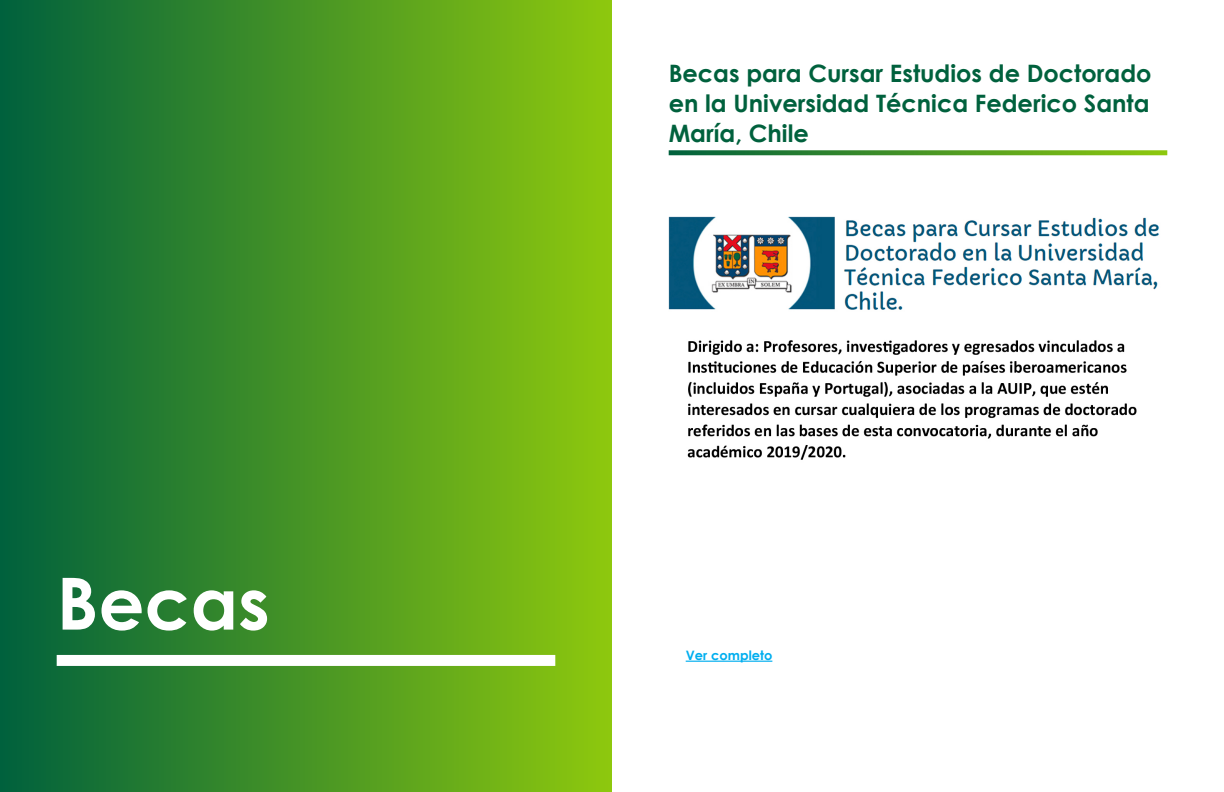
<style>
.page{position:relative;width:1224px;height:792px;background:#fff}
.page>*{position:absolute;margin:0;border:0;box-sizing:border-box;transform-origin:0 0}
.portadilla_becas{font:700 72px "Century Gothic";color:#fff}
.cabeza1_-Becas{font:700 24px/30px "Century Gothic";color:#00613d;text-align:justify}
.cuerpoArticulos{font:700 13px "Century Gothic";color:#00aeef}
</style>
<div class="page">
<div style="left:0;top:0;width:612px;height:792px;background:linear-gradient(to right,#00613d,#8ec80d)"></div>
<div style="left:57px;top:655px;width:498px;height:11px;background:#fff"></div>
<svg style="left:669px;top:150px;width:498px;height:5px;background:#519a31"></svg>
<img style="left:669px;top:216px;width:490px;height:244px">
<hr style="left:686px;top:661px;width:86px;height:1px;background:#00aeef">
<p class="portadilla_becas" style="left:57px;top:549px;width:215px">Becas</p>
<p class="cabeza1_-Becas" style="left:669px;top:57px;width:484px">Becas para Cursar Estudios de Doctorado en la Universidad Técnica Federico Santa María, Chile</p>
<p class="cuerpoArticulos" style="left:686px;top:645px;width:88px">Ver completo</p>
</div>
